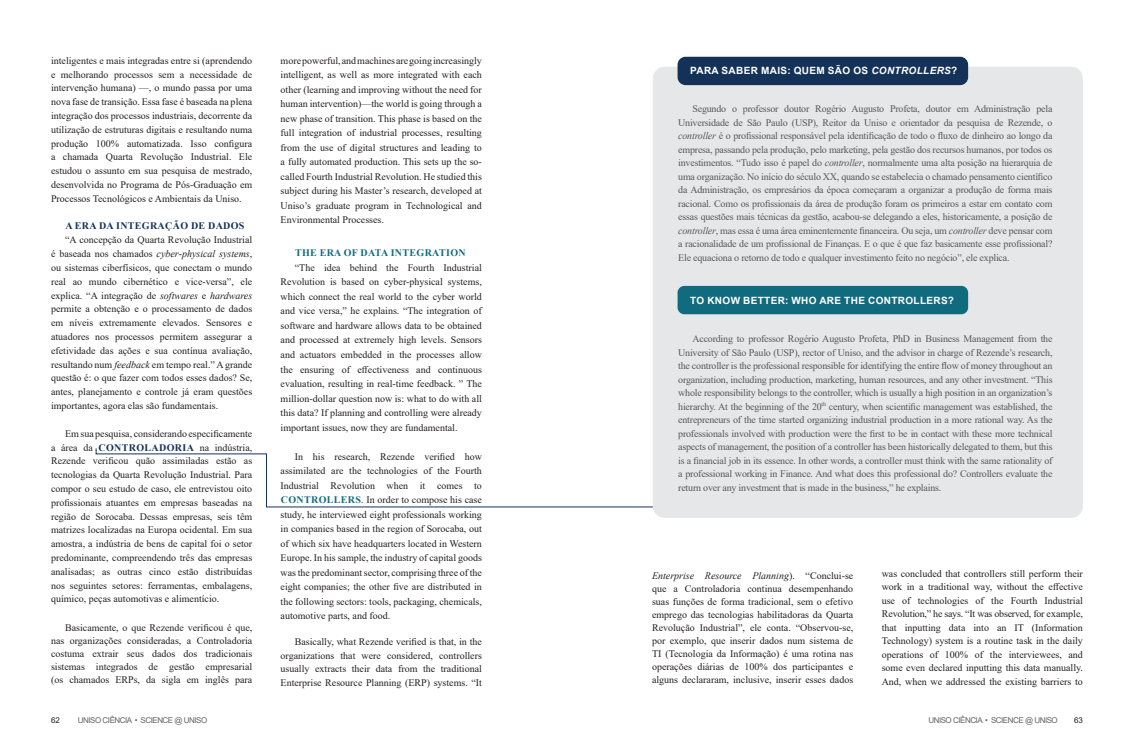
<style>
.page{position:relative;width:1134px;height:752px;background:#fff}
.page>*{position:absolute;margin:0;border:0;box-sizing:border-box;transform-origin:0 0}
.t1{font:10px/13.8px "Times New Roman";color:#231f20;text-align:justify}
.t2{font:10px/13.5px "Times New Roman";letter-spacing:-.02em;color:#57585a;text-align:justify}
.t3{font:700 10px "Arial";letter-spacing:.035em;color:#fff}
.t4{font:700 10px "Times New Roman";letter-spacing:.035em;color:#143257}
.t5{font:700 10px "Times New Roman";letter-spacing:.035em;color:#116b7e}
.t6{font:8px "Arial";letter-spacing:-.06em;color:#636366}
.t7{font:8px "Arial";color:#231f20}
.s1{font-style:italic}
.s2{font-weight:700;color:#143257}
.s3{font-weight:700;color:#116b7e}
</style>
<div class="page">
<svg style="left:95px;top:448px;width:558px;height:59px"></svg>
<div style="left:653px;top:67px;width:430px;height:450px;background:#e6e7e9;border-radius:12px"></div>
<div style="left:677px;top:57px;width:291px;height:28px;background:#143257;border-radius:8px"></div>
<div style="left:677px;top:286px;width:291px;height:28px;background:#116b7e;border-radius:7px"></div>
<p class="t1" style="left:51px;top:53px;width:203px">inteligentes e mais integradas entre si (aprendendo e melhorando processos sem a necessidade de intervenção humana) —, o mundo passa por uma nova fase de transição. Essa fase é baseada na plena integração dos processos industriais, decorrente da utilização de estruturas digitais e resultando numa produção 100% automatizada. Isso configura a chamada Quarta Revolução Industrial. Ele estudou o assunto em sua pesquisa de mestrado, desenvolvida no Programa de Pós-Graduação em Processos Tecnológicos e Ambientais da Uniso.</p>
<p class="t4" style="left:65px;top:219px;width:181px">A ERA DA INTEGRAÇÃO DE DADOS</p>
<p class="t1" style="left:51px;top:232px;width:203px;text-indent:14px">“A concepção da Quarta Revolução Industrial é baseada nos chamados <span class="s1">cyber-physical systems</span>, ou sistemas ciberfísicos, que conectam o mundo real ao mundo cibernético e vice-versa”, ele explica. “A integração de <span class="s1">softwares</span> e <span class="s1">hardwares </span>permite a obtenção e o processamento de dados em níveis extremamente elevados. Sensores e atuadores nos processos permitem assegurar a efetividade das ações e sua contínua avaliação, resultando num <span class="s1">feedback</span> em tempo real.” A grande questão é: o que fazer com todos esses dados? Se, antes, planejamento e controle já eram questões importantes, agora elas são fundamentais.</p>
<p class="t1" style="left:51px;top:426px;width:203px;text-indent:14px">Em sua pesquisa, considerando especificamente a área da <span class="s2">CONTROLADORIA</span> na indústria, Rezende verificou quão assimiladas estão as tecnologias da Quarta Revolução Industrial. Para compor o seu estudo de caso, ele entrevistou oito profissionais atuantes em empresas baseadas na região de Sorocaba. Dessas empresas, seis têm matrizes localizadas na Europa ocidental. Em sua amostra, a indústria de bens de capital foi o setor predominante, compreendendo três das empresas analisadas; as outras cinco estão distribuídas nos seguintes setores: ferramentas, embalagens, químico, peças automotivas e alimentício.</p>
<p class="t1" style="left:51px;top:620px;width:203px;line-height:13px;text-indent:14px">Basicamente, o que Rezende verificou é que, nas organizações consideradas, a Controladoria costuma extrair seus dados dos tradicionais sistemas integrados de gestão empresarial (os chamados ERPs, da sigla em inglês para</p>
<p class="t1" style="left:281px;top:53px;width:203px;line-height:14.5px">more powerful, and machines are going increasingly intelligent, as well as more integrated with each other (learning and improving without the need for human intervention)—the world is going through a new phase of transition. This phase is based on the full integration of industrial processes, resulting from the use of digital structures and leading to a fully automated production. This sets up the so&shy;called Fourth Industrial Revolution. He studied this subject during his Master’s research, developed at Uniso’s graduate program in Technological and Environmental Processes.</p>
<p class="t5" style="left:295px;top:246px;width:172px">THE ERA OF DATA INTEGRATION</p>
<p class="t1" style="left:281px;top:260px;width:203px;line-height:14.5px;text-indent:14px">“The idea behind the Fourth Industrial Revolution is based on cyber-physical systems, which connect the real world to the cyber world and vice versa,” he explains. “The integration of software and hardware allows data to be obtained and processed at extremely high levels. Sensors and actuators embedded in the processes allow the ensuring of effectiveness and continuous evaluation, resulting in real-time feedback. ” The million-dollar question now is: what to do with all this data? If planning and controlling were already important issues, now they are fundamental.</p>
<p class="t1" style="left:281px;top:448px;width:203px;line-height:14.5px;text-indent:14px">In his research, Rezende verified how assimilated are the technologies of the Fourth Industrial Revolution when it comes to <span class="s3">CONTROLLERS</span>. In order to compose his case study, he interviewed eight professionals working in companies based in the region of Sorocaba, out of which six have headquarters located in Western Europe. In his sample, the industry of capital goods was the predominant sector, comprising three of the eight companies; the other five are distributed in the following sectors: tools, packaging, chemicals, automotive parts, and food.</p>
<p class="t1" style="left:281px;top:634px;width:203px;line-height:13.5px;text-indent:14px">Basically, what Rezende verified is that, in the organizations that were considered, controllers usually extracts their data from the traditional Enterprise Resource Planning (ERP) systems. “It</p>
<p class="t3" style="left:690px;top:64px;width:268px">PARA SABER MAIS: QUEM SÃO OS <span class="s1">CONTROLLERS</span>?</p>
<p class="t2" style="left:678px;top:102px;width:376px;text-indent:14px">Segundo o professor doutor Rogério Augusto Profeta, doutor em Administração pela Universidade de São Paulo (USP), Reitor da Uniso e orientador da pesquisa de Rezende, o <span class="s1">controller</span> é o profissional responsável pela identificação de todo o fluxo de dinheiro ao longo da empresa, passando pela produção, pelo marketing, pela gestão dos recursos humanos, por todos os investimentos. “Tudo isso é papel do <span class="s1">controller</span>, normalmente uma alta posição na hierarquia de uma organização. No início do século XX, quando se estabelecia o chamado pensamento científico da Administração, os empresários da época começaram a organizar a produção de forma mais racional. Como os profissionais da área de produção foram os primeiros a estar em contato com essas questões mais técnicas da gestão, acabou-se delegando a eles, historicamente, a posição de <span class="s1">controller</span>, mas essa é uma área eminentemente financeira. Ou seja, um <span class="s1">controller</span> deve pensar com a racionalidade de um profissional de Finanças. E o que é que faz basicamente esse profissional?<br>Ele equaciona o retorno de todo e qualquer investimento feito no negócio”, ele explica.</p>
<p class="t3" style="left:690px;top:293px;width:265px">TO KNOW BETTER: WHO ARE THE CONTROLLERS?</p>
<p class="t2" style="left:678px;top:331px;width:376px;text-indent:14px">According to professor Rogério Augusto Profeta, PhD in Business Management from the University of São Paulo (USP), rector of Uniso, and the advisor in charge of Rezende’s research, the controller is the professional responsible for identifying the entire flow of money throughout an organization, including production, marketing, human resources, and any other investment. “This whole responsibility belongs to the controller, which is usually a high position in an organization’s hierarchy. At the beginning of the 20<sup>th</sup> century, when scientific management was established, the entrepreneurs of the time started organizing industrial production in a more rational way. As the professionals involved with production were the first to be in contact with these more technical aspects of management, the position of a controller has been historically delegated to them, but this is a financial job in its essence. In other words, a controller must think with the same rationality of a professional working in Finance. And what does this professional do? Controllers evaluate the return over any investment that is made in the business,” he explains.</p>
<p class="t1" style="left:652px;top:568px;width:203px;line-height:13px"><span class="s1">Enterprise Resource Planning</span>). “Conclui-se que a Controladoria continua desempenhando suas funções de forma tradicional, sem o efetivo emprego das tecnologias habilitadoras da Quarta Revolução Industrial”, ele conta. “Observou-se, por exemplo, que inserir dados num sistema de TI (Tecnologia da Informação) é uma rotina nas operações diárias de 100% dos participantes e alguns declararam, inclusive, inserir esses dados</p>
<p class="t1" style="left:882px;top:566px;width:203px;line-height:13.5px">was concluded that controllers still perform their work in a traditional way, without the effective use of technologies of the Fourth Industrial Revolution,” he says. “It was observed, for example, that inputting data into an IT (Information Technology) system is a routine task in the daily operations of 100% of the interviewees, and some even declared inputting this data manually.<br>And, when we addressed the existing barriers to</p>
<p class="t7" style="left:51px;top:714px;width:10px">62</p>
<p class="t6" style="left:78px;top:714px;width:131px">UNISO CIÊNCIA • SCIENCE @ UNISO</p>
<p class="t6" style="left:928px;top:714px;width:131px">UNISO CIÊNCIA • SCIENCE @ UNISO</p>
<p class="t7" style="left:1074px;top:714px;width:10px">63</p>
</div>
